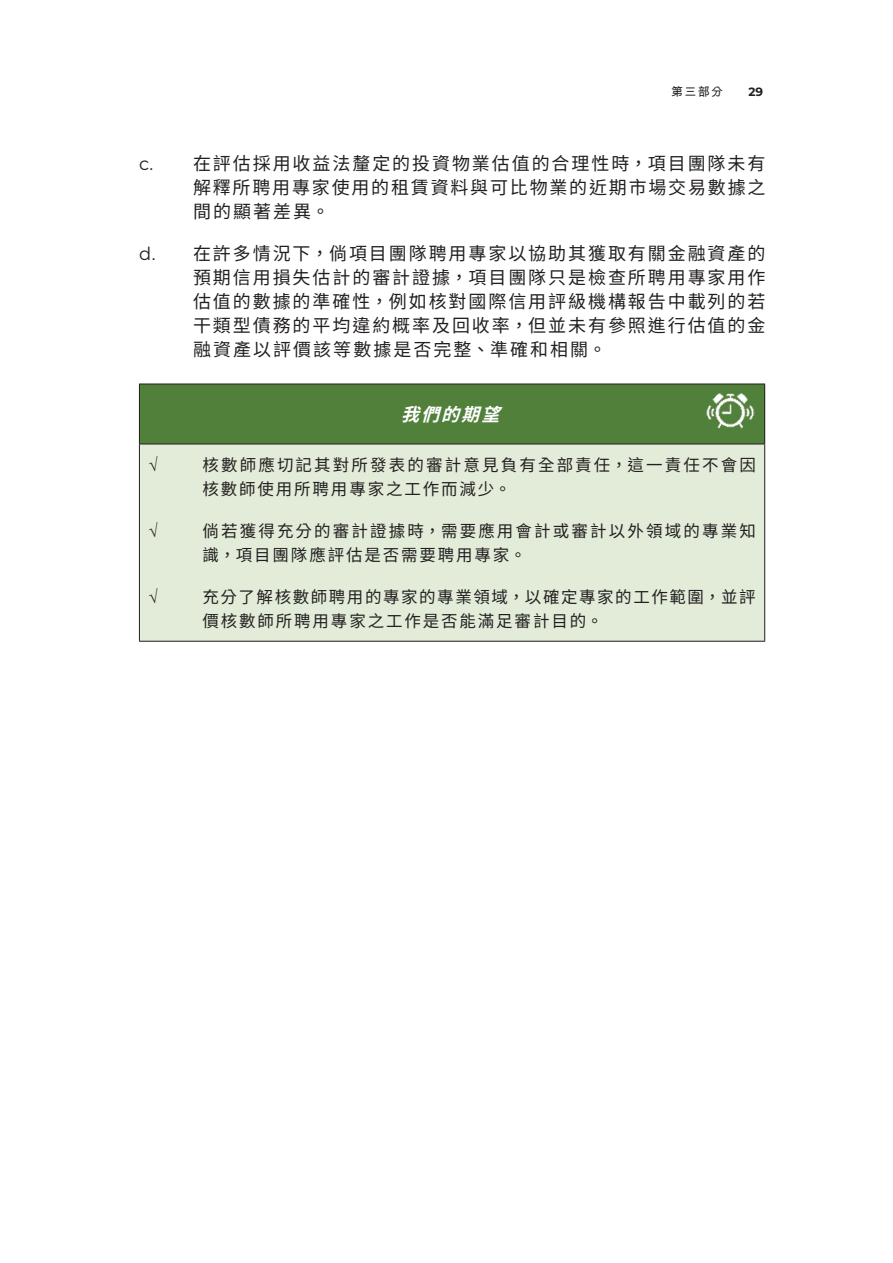
<style>
.page{position:relative;width:893px;height:1263px;background:#fff}
.page>*{position:absolute;margin:0;border:0;box-sizing:border-box;transform-origin:0 0}
._08____IN2{font:18px/24px "Noto Sans TC";letter-spacing:.105em;color:#231f20}
._11_P0{font:italic 700 18px "Noto Sans TC";color:#fff}
._08____IN2-2{font:18px "Montserrat";color:#231f20}
._07_IN0{font:16.5px "Noto Sans TC";letter-spacing:.115em;color:#231f20}
._07_IN0-2{font:16.5px "Noto Sans TC";letter-spacing:.095em;color:#231f20}
._07_IN0-3{font:16.5px "Times New Roman";color:#231f20}
.t1{font:700 12px "M Hei HK";color:#231f20}
.t2{font:700 12px "Montserrat";color:#231f20}
</style>
<div class="page">
<div style="left:139px;top:384px;width:626px;height:60px;background:#51803a"></div>
<div style="left:139px;top:444px;width:626px;height:197px;background:#e2ecd9"></div>
<hr style="left:139px;top:384px;width:626px;height:1px;background:#231f20">
<hr style="left:139px;top:384px;width:1px;height:60px;background:#231f20">
<hr style="left:764px;top:384px;width:1px;height:60px;background:#231f20">
<hr style="left:139px;top:444px;width:626px;height:1px;background:#231f20">
<hr style="left:139px;top:444px;width:1px;height:197px;background:#231f20">
<hr style="left:764px;top:444px;width:1px;height:197px;background:#231f20">
<hr style="left:139px;top:641px;width:626px;height:1px;background:#231f20">
<img style="left:706px;top:393px;width:49px;height:36px">
<p class="_08____IN2-2" style="left:139px;top:151px;width:16px">.c</p>
<p class="_08____IN2-2" style="left:139px;top:241px;width:18px">d.</p>
<p class="_07_IN0-3" style="left:148px;top:454px;width:11px">√</p>
<p class="_07_IN0-3" style="left:148px;top:520px;width:11px">√</p>
<p class="_07_IN0-3" style="left:148px;top:586px;width:11px">√</p>
<p class="t1" style="left:671px;top:83px;width:54px">第三部分</p>
<p class="t2" style="left:748px;top:83px;width:16px">29</p>
<p class="_08____IN2" style="left:193px;top:152px;width:574px">在評估採用收益法釐定的投資物業估值的合理性時，項目團隊未有</p>
<p class="_08____IN2" style="left:193px;top:176px;width:574px">解釋所聘用專家使用的租賃資料與可比物業的近期市場交易數據之間的顯著差異。</p>
<p class="_08____IN2" style="left:193px;top:242px;width:574px">在許多情況下，倘項目團隊聘用專家以協助其獲取有關金融資產的</p>
<p class="_08____IN2" style="left:193px;top:266px;width:574px;text-align:justify">預期信用損失估計的審計證據，項目團隊只是檢查所聘用專家用作估值的數據的準確性，例如核對國際信用評級機構報告中載列的若干類型債務的平均違約概率及回收率，但並未有參照進行估值的金融資產以評價該等數據是否完整、準確和相關。</p>
<p class="_11_P0" style="left:401px;top:404px;width:113px">我們的期望</p>
<p class="_07_IN0" style="left:202px;top:456px;width:555px">核數師應切記其對所發表的審計意見負有全部責任，這一責任不會因</p>
<p class="_07_IN0" style="left:202px;top:480px;width:310px">核數師使用所聘用專家之工作而減少。</p>
<p class="_07_IN0" style="left:202px;top:522px;width:555px">倘若獲得充分的審計證據時，需要應用會計或審計以外領域的專業知</p>
<p class="_07_IN0" style="left:202px;top:546px;width:325px">識，項目團隊應評估是否需要聘用專家。</p>
<p class="_07_IN0-2" style="left:202px;top:588px;width:555px">充分了解核數師聘用的專家的專業領域，以確定專家的工作範圍，並評</p>
<p class="_07_IN0" style="left:202px;top:612px;width:402px">價核數師所聘用專家之工作是否能滿足審計目的。</p>
</div>
